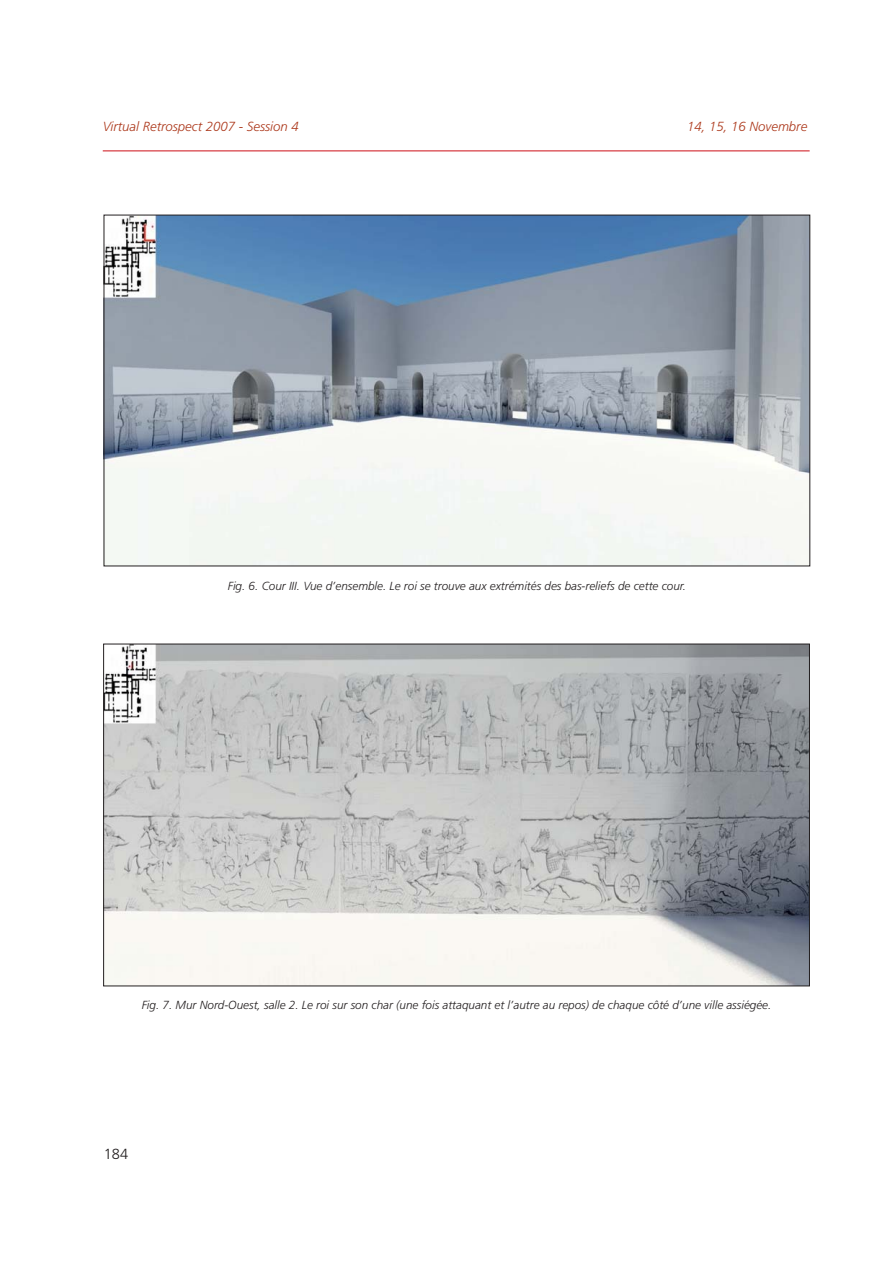
<style>
.page{position:relative;width:893px;height:1263px;background:#fff}
.page>*{position:absolute;margin:0;border:0;box-sizing:border-box;transform-origin:0 0}
.t1{font:300 14.7px "Frutiger";color:#231f20}
.t2{font:italic 300 13.2px "Frutiger";color:#ac381b}
.t3{font:italic 300 11.7px "Frutiger";color:#231f20}
</style>
<div class="page">
<hr style="left:103px;top:150px;width:707px;height:1px;background:#d2232a">
<img style="left:106px;top:217px;width:702px;height:347px">
<img style="left:105px;top:646px;width:703px;height:338px">
<p class="t2" style="left:103px;top:121px;width:198px">Virtual Retrospect 2007 - Session 4</p>
<p class="t2" style="left:687px;top:121px;width:122px">14, 15, 16 Novembre</p>
<p class="t3" style="left:228px;top:581px;width:460px">Fig. 6. Cour III. Vue d’ensemble. Le roi se trouve aux extrémités des bas-reliefs de cette cour.</p>
<p class="t3" style="left:142px;top:1001px;width:631px">Fig. 7. Mur Nord-Ouest, salle 2. Le roi sur son char (une fois attaquant et l’autre au repos) de chaque côté d’une ville assiégée.</p>
<p class="t1" style="left:104px;top:1148px;width:26px">184</p>
</div>
